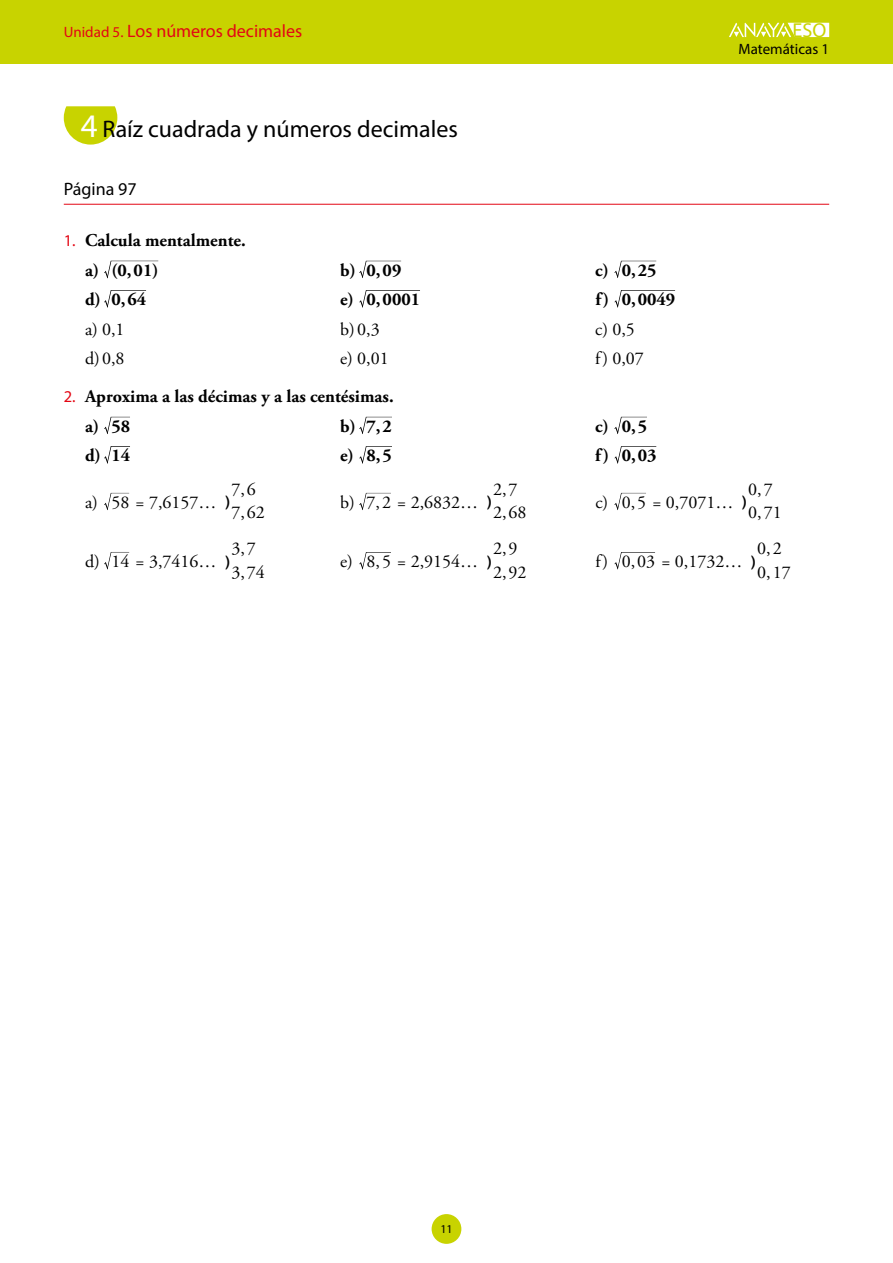
<style>
.page{position:relative;width:893px;height:1263px;background:#fff}
.page>*{position:absolute;margin:0;border:0;box-sizing:border-box;transform-origin:0 0}
.t1{font:24px "Myriad Pro";color:#000}
.t2{font:20.25px "Myriad Pro";color:#c8d300}
.t3{font:18px/23.4px "Adobe Garamond Pro";color:#000}
.t4{font:700 18px/29.5px "Adobe Garamond Pro";color:#000}
.t5{font:18px "Myriad Pro";color:#e30613}
.t6{font:18px "Myriad Pro";color:#000}
.t7{font:15px "Myriad Pro";color:#000}
.t8{font:12px "Myriad Pro";color:#000}
.s1{font-size:15px}
.s2{font-size:33px;color:#fff}
.s3{font-family:"Myriad Pro";font-weight:400;font-size:16.5px;color:#e30613}
.s4{font-family:"Courier";font-size:17.7px}
</style>
<div class="page">
<div style="left:0;top:0;width:893px;height:64px;background:#c8d300"></div>
<svg style="left:729px;top:22px;width:100px;height:15px"></svg>
<div style="left:432px;top:1214px;width:29px;height:30px;background:#c8d300;border-radius:50%"></div>
<hr style="left:64px;top:204px;width:765px;height:1px;background:#e30613">
<svg style="left:64px;top:106px;width:53px;height:39px;background:#d1da2b"></svg>
<svg style="left:104px;top:260px;width:55px;height:19px"></svg>
<svg style="left:359px;top:261px;width:42px;height:17px"></svg>
<svg style="left:614px;top:261px;width:42px;height:17px"></svg>
<svg style="left:104px;top:290px;width:42px;height:18px"></svg>
<svg style="left:359px;top:290px;width:61px;height:18px"></svg>
<svg style="left:614px;top:290px;width:61px;height:18px"></svg>
<svg style="left:104px;top:417px;width:26px;height:17px"></svg>
<svg style="left:359px;top:417px;width:33px;height:17px"></svg>
<svg style="left:614px;top:417px;width:33px;height:17px"></svg>
<svg style="left:104px;top:446px;width:26px;height:18px"></svg>
<svg style="left:359px;top:446px;width:33px;height:18px"></svg>
<svg style="left:614px;top:446px;width:42px;height:18px"></svg>
<svg style="left:104px;top:493px;width:25px;height:17px"></svg>
<svg style="left:359px;top:493px;width:32px;height:17px"></svg>
<svg style="left:614px;top:493px;width:32px;height:17px"></svg>
<svg style="left:104px;top:552px;width:25px;height:18px"></svg>
<svg style="left:359px;top:552px;width:32px;height:18px"></svg>
<svg style="left:614px;top:552px;width:41px;height:18px"></svg>
<p class="t5" style="left:64px;top:20px;width:240px"><span class="s1">Unidad 5.</span> Los números decimales</p>
<p class="t2" style="left:792px;top:18px;width:35px">ESO</p>
<p class="t7" style="left:739px;top:40px;width:92px">Matemáticas 1</p>
<h1 class="t1" style="left:81px;top:114px;width:379px"><span class="s2">4</span> Raíz cuadrada y números decimales</h1>
<p class="t6" style="left:64px;top:178px;width:74px">Página 97</p>
<p class="t4" style="left:85px;top:226px;width:162px;text-indent:-21px"><span class="s3">1.</span> Calcula mentalmente. a) ( ,0 01)</p>
<p class="t4" style="left:340px;top:255px;width:63px">b) 00, 9</p>
<p class="t4" style="left:595px;top:255px;width:63px">c) 02, 5</p>
<p class="t4" style="left:85px;top:285px;width:63px">d) 06, 4</p>
<p class="t4" style="left:340px;top:285px;width:81px">e) 0,0001</p>
<p class="t4" style="left:595px;top:285px;width:81px">f) 0,0049</p>
<p class="t3" style="left:85px;top:318px;width:41px">a) 0,1</p>
<p class="t3" style="left:340px;top:318px;width:41px">b) 0,3</p>
<p class="t3" style="left:595px;top:318px;width:41px">c) 0,5</p>
<p class="t3" style="left:85px;top:347px;width:41px">d)0,8</p>
<p class="t3" style="left:340px;top:347px;width:50px">e) 0,01</p>
<p class="t3" style="left:595px;top:347px;width:50px">f) 0,07</p>
<p class="t4" style="left:85px;top:382px;width:310px;text-indent:-21px"><span class="s3">2.</span> Aproxima a las décimas y a las centésimas. a) 58</p>
<p class="t4" style="left:340px;top:411px;width:53px">b) 7 2,</p>
<p class="t4" style="left:595px;top:411px;width:53px">c) 0 5,</p>
<p class="t4" style="left:85px;top:441px;width:47px">d) 14</p>
<p class="t4" style="left:340px;top:441px;width:53px">e) 8 5,</p>
<p class="t4" style="left:595px;top:441px;width:63px">f) 00, 3</p>
<p class="t3" style="left:85px;top:491px;width:149px">a) 58 = 7,6157… <span class="s4">)</span></p>
<p class="t3" style="left:240px;top:478px;width:6px">, ,</p>
<p class="t3" style="left:231px;top:478px;width:35px">7 6<br>7 62</p>
<p class="t3" style="left:493px;top:478px;width:35px">2 7<br>2 68</p>
<p class="t3" style="left:595px;top:491px;width:156px">c) 0 5, = 0,7071… <span class="s4">)</span></p>
<p class="t3" style="left:757px;top:478px;width:6px">, ,</p>
<p class="t3" style="left:748px;top:478px;width:35px">0 7<br>0 71</p>
<p class="t3" style="left:340px;top:491px;width:156px">b) 7 2, = 2,6832… <span class="s4">)</span></p>
<p class="t3" style="left:502px;top:478px;width:6px">, ,</p>
<p class="t3" style="left:231px;top:537px;width:35px">3 7<br>3 74</p>
<p class="t3" style="left:340px;top:550px;width:156px">e) 8 5, = 2,9154… <span class="s4">)</span></p>
<p class="t3" style="left:502px;top:537px;width:6px">, ,</p>
<p class="t3" style="left:493px;top:537px;width:35px">2 9<br>2 92</p>
<p class="t3" style="left:595px;top:550px;width:165px">f) 0 0, 3 = 0,1732… <span class="s4">)</span></p>
<p class="t3" style="left:766px;top:537px;width:6px">, ,</p>
<p class="t3" style="left:757px;top:537px;width:35px">0 2<br>0 17</p>
<p class="t3" style="left:85px;top:550px;width:149px">d) 14 = 3,7416… <span class="s4">)</span></p>
<p class="t3" style="left:240px;top:537px;width:6px">, ,</p>
<p class="t8" style="left:440px;top:1221px;width:14px">11</p>
</div>
